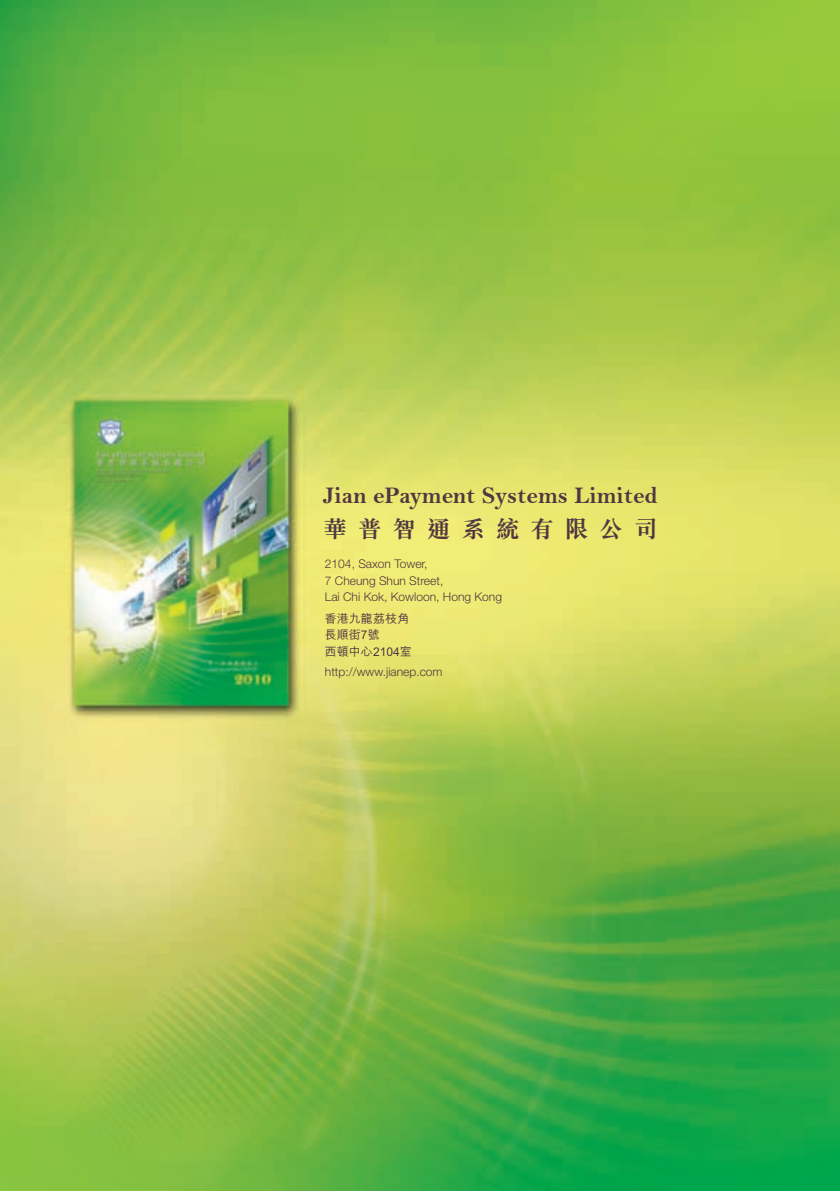
<style>
.page{position:relative;width:840px;height:1191px;background:#fff}
.page>*{position:absolute;margin:0;border:0;box-sizing:border-box;transform-origin:0 0}
.t1{font:24px "Bell MT Bold";color:#523740}
.t2{font:700 24px "M Sung HK";letter-spacing:.435em;color:#523740}
.t3{font:300 12px/16.4px "Helvetica Neue LT Std";color:#523740}
.t4{font:500 12px/16.4px "M Hei HK";color:#523740}
</style>
<div class="page">
<img style="left:0;top:0;width:839px;height:1191px">
<h1 class="t1" style="left:323px;top:481px;width:336px">Jian ePayment Systems Limited</h1>
<h1 class="t2" style="left:323px;top:512px;width:336px">華普智通系統有限公司</h1>
<p class="t3" style="left:325px;top:555px;width:178px">2104, Saxon Tower,<br>7 Cheung Shun Street,<br>Lai Chi Kok, Kowloon, Hong Kong</p>
<p class="t4" style="left:325px;top:609px;width:88px">香港九龍荔枝角長順街7號<br>西頓中心2104室</p>
<p class="t3" style="left:325px;top:663px;width:119px">http://www.jianep.com</p>
</div>
